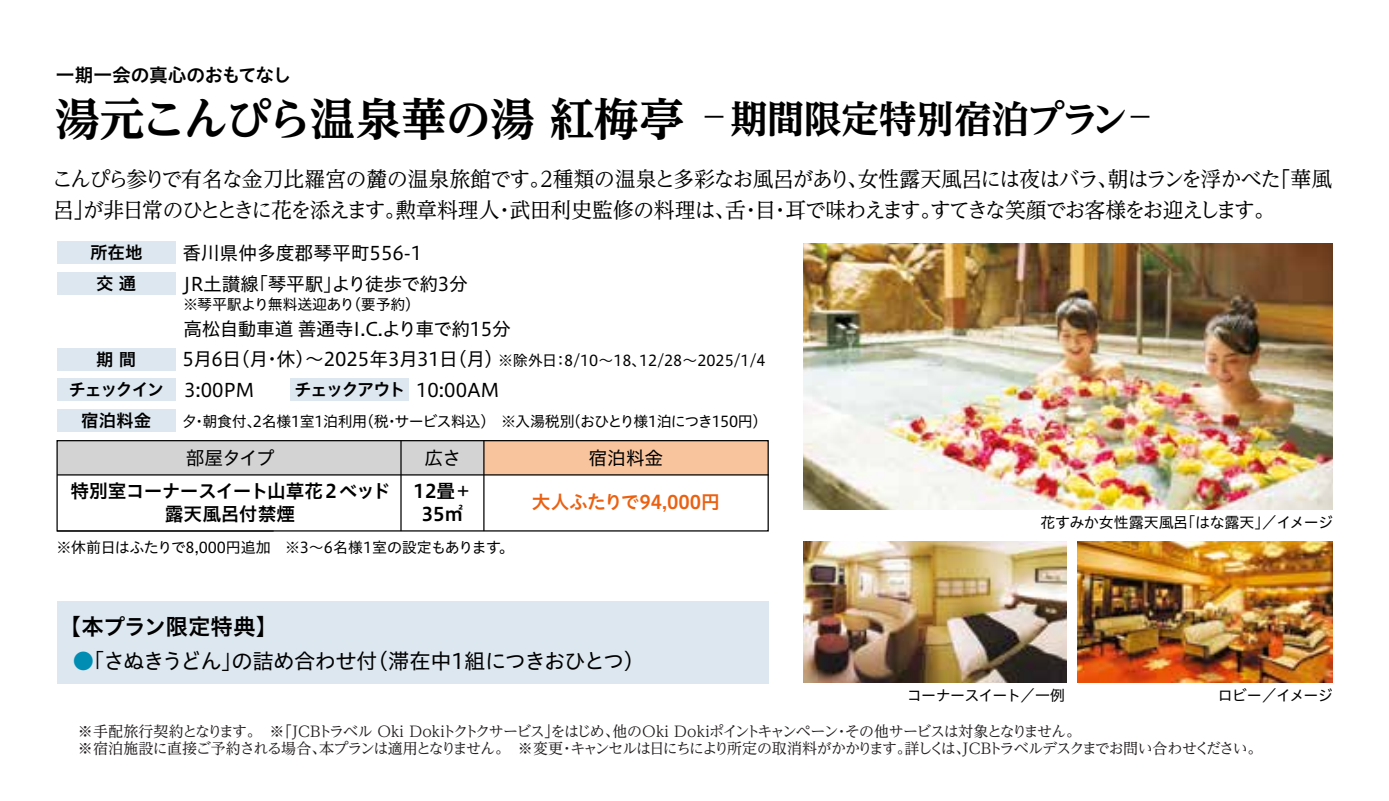
<style>
.page{position:relative;width:1389px;height:801px;background:#fff}
.page>*{position:absolute;margin:0;border:0;box-sizing:border-box;transform-origin:0 0}
.t1{font:700 expanded 45px "UD Reimin Pro";letter-spacing:-.02em;color:#000}
.t2{font:700 expanded 37.5px "UD Reimin Pro";letter-spacing:-.015em;color:#000}
.t3{font:22.5px "Hiragino UD Sans Std W6";letter-spacing:-.04em;color:#000}
.t4{font:21.25px/31.2px "UD Reimin Pro";letter-spacing:-.045em;color:#000}
.t5{font:21.25px "Hiragino UD Sans Std W4";letter-spacing:-.045em;color:#000}
.t6{font:21.25px "UD Reimin Pro";letter-spacing:-.07em;color:#000}
.t7{font:21.25px "Hiragino UD Sans Std W4";letter-spacing:-.02em;color:#000}
.t8{font:18.75px/30.2px "Hiragino UD Sans Std W4";letter-spacing:-.01em;color:#000}
.t9{font:18.75px/22.5px "Hiragino UD Sans Std W6";letter-spacing:-.025em;color:#000;text-align:center}
.t10{font:18.75px "Hiragino UD Sans Std W6";letter-spacing:-.015em;color:#eb6112}
.t11{font:17.5px "Hiragino UD Sans Std W6";letter-spacing:-.075em;color:#000}
.t12{font:17.5px "Hiragino UD Sans Std W6";letter-spacing:-.11em;color:#000}
.t13{font:15px "Hiragino UD Sans Std W4";letter-spacing:-.025em;color:#000}
.t14{font:15px "UD Reimin Pro";letter-spacing:-.07em;color:#231f20}
.t15{font:15px "UD Reimin Pro";letter-spacing:-.045em;color:#231f20}
.t16{font:15px "UD Reimin Pro";letter-spacing:-.105em;color:#231f20}
.t17{font:15px "UD Reimin Pro";letter-spacing:-.11em;color:#231f20}
.t18{font:15px "UD Reimin Pro";letter-spacing:-.035em;color:#231f20}
.s1{font-size:15px}
.s2{color:#008db4}
</style>
<div class="page">
<img style="left:804px;top:541px;width:263px;height:141px">
<img style="left:1077px;top:542px;width:256px;height:140px">
<img style="left:804px;top:243px;width:528px;height:267px">
<div style="left:57px;top:241px;width:118px;height:23px;background:#dde7f0"></div>
<div style="left:57px;top:348px;width:118px;height:22px;background:#dde7f0"></div>
<div style="left:57px;top:378px;width:118px;height:23px;background:#dde7f0"></div>
<div style="left:290px;top:378px;width:119px;height:23px;background:#dde7f0"></div>
<div style="left:57px;top:272px;width:118px;height:23px;background:#dde7f0"></div>
<div style="left:484px;top:440px;width:284px;height:35px;background:#f8c49d"></div>
<div style="left:57px;top:409px;width:118px;height:23px;background:#dde7f0"></div>
<div style="left:57px;top:440px;width:427px;height:34px;background:#d3d3d4"></div>
<hr style="left:483px;top:440px;width:2px;height:91px;background:#000">
<hr style="left:57px;top:474px;width:712px;height:1px;background:#000">
<div style="left:56px;top:440px;width:713px;height:91px;border:1px solid #000"></div>
<hr style="left:400px;top:440px;width:2px;height:91px;background:#000">
<hr style="left:57px;top:530px;width:217px;height:1px;background:#000">
<div style="left:57px;top:601px;width:712px;height:83px;background:#dde7f0"></div>
<p class="t9" style="left:56px;top:63px;width:237px">一期一会の真心のおもてなし</p>
<h1 class="t1" style="left:55px;top:82px;width:631px">湯元こんぴら温泉華の湯紅梅亭</h1>
<h2 class="t2" style="left:730px;top:88px;width:399px">期間限定特別宿泊プラン</h2>
<h2 class="t2" style="left:705px;top:68px;width:20px">_</h2>
<h2 class="t2" style="left:1131px;top:68px;width:20px">_</h2>
<h3 class="t4" style="left:52px;top:162px;width:1231px">こんぴら参りで有名な金刀比羅宮の麓の温泉旅館です 2。種類の温泉と多彩なお風呂があり女性露天風呂には夜はバラ朝はランを浮かべた</h3>
<h3 class="t4" style="left:1270px;top:162px;width:64px">「華風</h3>
<h3 class="t4" style="left:510px;top:162px;width:767px;text-indent:337px">、<br>武田利史監修の料理は舌、 目耳で味わえますすてきな笑顔でお客様をお迎えします。</h3>
<h3 class="t4" style="left:1097px;top:162px;width:22px">、</h3>
<h3 class="t4" style="left:73px;top:194px;width:22px">」</h3>
<h3 class="t6" style="left:53px;top:193px;width:354px">呂が非日常のひとときに花を添えます。</h3>
<h3 class="t4" style="left:395px;top:194px;width:106px">勲章料理人</h3>
<h3 class="t4" style="left:494px;top:194px;width:22px">・</h3>
<h3 class="t4" style="left:741px;top:194px;width:51px">・・</h3>
<h3 class="t4" style="left:920px;top:194px;width:22px">。</h3>
<p class="t11" style="left:90px;top:239px;width:54px">所在地</p>
<p class="t11" style="left:96px;top:270px;width:42px">交通</p>
<p class="t8" style="left:249px;top:237px;width:220px;text-indent:-67px">香川県仲多度郡琴平町556-1<br>「琴平駅より徒歩で約分3</p>
<p class="t8" style="left:183px;top:267px;width:77px">JR土讃線</p>
<p class="t8" style="left:323px;top:267px;width:20px">」</p>
<p class="t13" style="left:346px;top:293px;width:76px">（要予約(</p>
<p class="t13" style="left:183px;top:293px;width:173px">※琴平駅より無料送迎あり</p>
<p class="t8" style="left:183px;top:312px;width:329px">高松自動車道善通寺I C. .より車で約15分</p>
<p class="t11" style="left:96px;top:346px;width:42px">期間</p>
<p class="t8" style="left:183px;top:343px;width:87px">月5 日6 月(</p>
<p class="t8" style="left:277px;top:343px;width:238px">休)～2025年月3 31日月( ) <span class="s1">※</span></p>
<p class="t13" style="left:553px;top:349px;width:95px">：8/10~18、</p>
<p class="t13" style="left:639px;top:349px;width:128px">12/28~2025/1/4</p>
<p class="t13" style="left:513px;top:349px;width:46px">除外日</p>
<p class="t8" style="left:263px;top:343px;width:20px">・</p>
<p class="t11" style="left:68px;top:376px;width:97px">チェックイン</p>
<p class="t8" style="left:184px;top:374px;width:72px">3:00PM</p>
<p class="t12" style="left:294px;top:376px;width:113px">チェックアウト</p>
<p class="t8" style="left:416px;top:374px;width:85px">10:00AM</p>
<p class="t11" style="left:81px;top:407px;width:71px">宿泊料金</p>
<p class="t13" style="left:182px;top:410px;width:587px">夕朝食付 2、名様室1 1泊利用税( サービス料込）　※入湯税（おひとり様1泊につき150円(</p>
<p class="t13" style="left:560px;top:410px;width:16px">別</p>
<p class="t13" style="left:192px;top:410px;width:16px">・</p>
<p class="t13" style="left:384px;top:410px;width:16px">・</p>
<p class="t8" style="left:186px;top:441px;width:90px">部屋タイプ</p>
<p class="t9" style="left:70px;top:479px;width:322px">特別室コーナースイート山草花２ベッド露天風呂付禁煙</p>
<p class="t8" style="left:425px;top:441px;width:38px">広さ</p>
<p class="t9" style="left:414px;top:479px;width:61px">12畳＋<br>35㎡</p>
<p class="t13" style="left:57px;top:536px;width:459px">※休前日はふたりで8,000円追加　※3～6名様1室の設定もあります。</p>
<h3 class="t3" style="left:59px;top:610px;width:221px">【本プラン限定特典【</h3>
<p class="t8" style="left:588px;top:442px;width:76px">宿泊料金</p>
<p class="t10" style="left:532px;top:487px;width:189px">大人ふたりで94,000円</p>
<h3 class="t5" style="left:73px;top:645px;width:171px"><span class="s2">●</span>「さぬきうどん」</h3>
<h3 class="t5" style="left:367px;top:645px;width:280px">（滞在中1組につきおひとつ(</h3>
<h3 class="t7" style="left:231px;top:645px;width:148px">の詰め合わせ付</h3>
<p class="t13" style="left:1180px;top:511px;width:154px">「はな露天／」イメージ</p>
<p class="t13" style="left:1040px;top:511px;width:149px">花すみか女性露天風呂</p>
<p class="t13" style="left:907px;top:684px;width:160px">コーナースイート／一例</p>
<p class="t13" style="left:1218px;top:684px;width:117px">ロビー／イメージ</p>
<p class="t15" style="left:612px;top:719px;width:470px">他のOki Dokiポイントキャンペーンその他サービスは対象となりません。</p>
<p class="t14" style="left:544px;top:719px;width:16px">」</p>
<p class="t14" style="left:78px;top:719px;width:543px">※手配旅行契約となります。　※「JCBトラベル Oki Dokiトクトクサービスをはじめ、</p>
<p class="t14" style="left:834px;top:719px;width:16px">・</p>
<p class="t17" style="left:319px;top:736px;width:245px">本プランは適用となりません。　※変更</p>
<p class="t18" style="left:78px;top:736px;width:250px">※宿泊施設に直接ご予約される場合、</p>
<p class="t14" style="left:963px;top:736px;width:301px">JCBトラベルデスクまでお問い合わせください。</p>
<p class="t16" style="left:570px;top:736px;width:343px">キャンセルは日にちにより所定の取消料がかかります。</p>
<p class="t14" style="left:905px;top:736px;width:67px">詳しくは、</p>
<p class="t14" style="left:560px;top:736px;width:16px">・</p>
</div>
